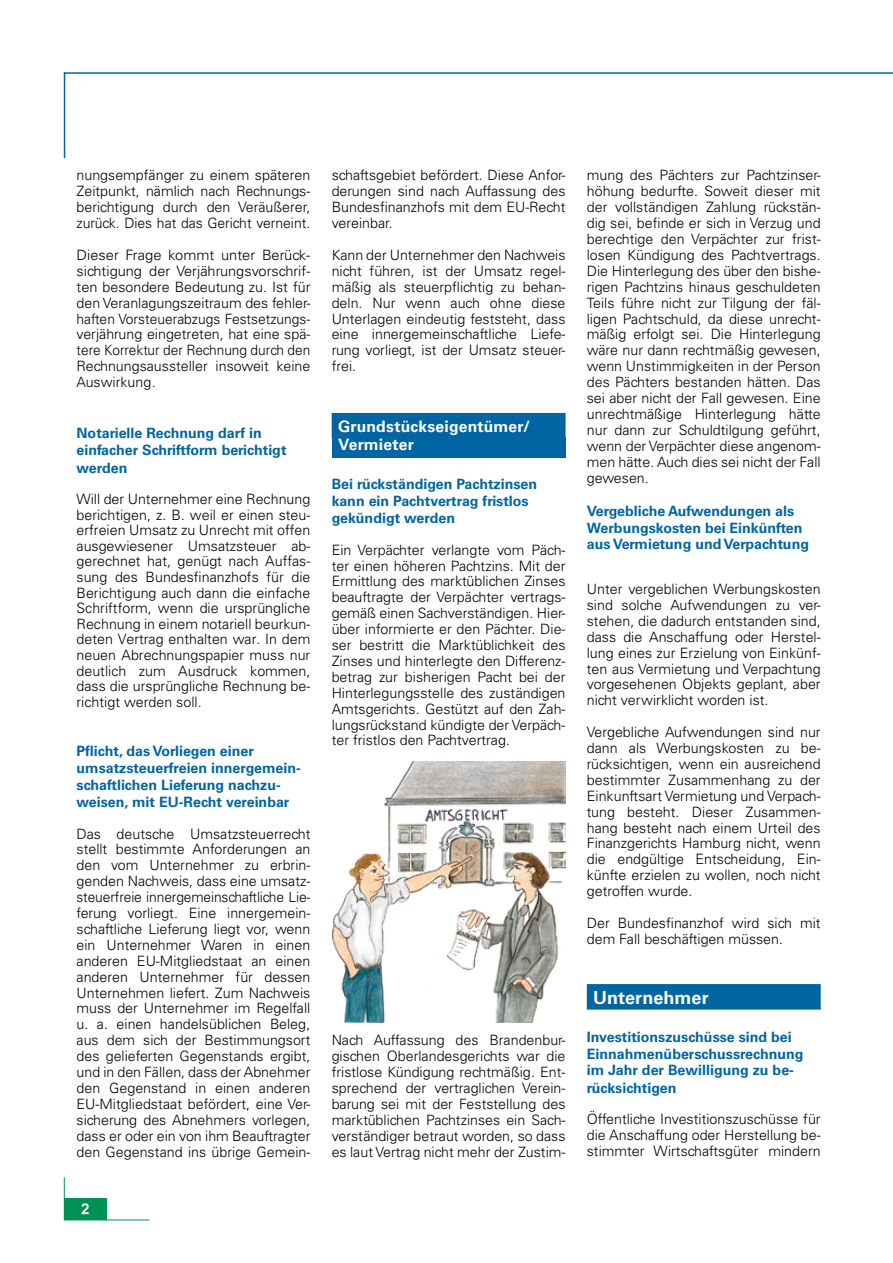
<style>
.page{position:relative;width:893px;height:1263px;background:#fff}
.page>*{position:absolute;margin:0;border:0;box-sizing:border-box;transform-origin:0 0}
.t1{font:700 18px "Univers LT Std";color:#fff}
.t2{font:700 15.75px/18px "Univers LT Std";letter-spacing:.01em;color:#fff}
.t3{font:300 14.25px/15.9px "Univers LT Std";color:#000;text-align:justify}
.t4{font:700 14.25px/17px "Univers LT Std";color:#0065a2}
</style>
<div class="page">
<div style="left:64px;top:1199px;width:43px;height:21px;background:#009154"></div>
<svg style="left:81px;top:1203px;width:8px;height:11px"></svg>
<hr style="left:64px;top:1219px;width:85px;height:1px;background:#009154">
<hr style="left:64px;top:1177px;width:1px;height:43px;background:#009154">
<hr style="left:64px;top:72px;width:1px;height:86px;background:#0065a2">
<hr style="left:64px;top:72px;width:829px;height:2px;background:#0065a2">
<div style="left:332px;top:437px;width:234px;height:20px;background:#0065a2"></div>
<div style="left:332px;top:413px;width:234px;height:25px;background:#0065a2"></div>
<div style="left:587px;top:984px;width:234px;height:25px;background:#0065a2"></div>
<img style="left:332px;top:761px;width:234px;height:261px">
<p class="t3" style="left:77px;top:167px;width:235px">nungsempfänger zu einem späteren Zeitpunkt, nämlich nach Rechnungs&shy;berichtigung durch den Veräußerer, zurück. Dies hat das Gericht verneint.</p>
<p class="t3" style="left:77px;top:247px;width:235px">Dieser Frage kommt unter Berück&shy;sichtigung der Verjährungsvorschrif&shy;ten besondere Bedeutung zu. Ist für den Veranlagungszeitraum des fehler&shy;haften Vorsteuerabzugs Festsetzungs&shy;verjährung eingetreten, hat eine spä&shy;tere Korrektur der Rechnung durch den Rechnungsaussteller insoweit keine Auswirkung.</p>
<p class="t4" style="left:77px;top:425px;width:212px">Notarielle Rechnung darf in einfacher Schriftform berichtigt werden</p>
<p class="t3" style="left:77px;top:491px;width:235px">Will der Unternehmer eine Rechnung berichtigen, z. B. weil er einen steu&shy;erfreien Umsatz zu Unrecht mit offen ausgewiesener Umsatzsteuer ab&shy;gerechnet hat, genügt nach Auffas&shy;sung des Bundesfinanzhofs für die Berichtigung auch dann die einfache Schriftform, wenn die ursprüngliche Rechnung in einem notariell beurkun&shy;deten Vertrag enthalten war. In dem neuen Abrechnungspapier muss nur deutlich zum Ausdruck kommen, dass die ursprüngliche Rechnung be&shy;richtigt werden soll.</p>
<p class="t4" style="left:77px;top:742px;width:226px">Pflicht, das Vorliegen einer umsatzsteuerfreien innergemein&shy;schaftlichen Lieferung nachzu&shy;weisen, mit EU-Recht vereinbar</p>
<p class="t3" style="left:77px;top:825px;width:235px">Das deutsche Umsatzsteuerrecht stellt bestimmte Anforderungen an den vom Unternehmer zu erbrin&shy;genden Nachweis, dass eine umsatz&shy;steuerfreie innergemeinschaftliche Lie&shy;ferung vorliegt. Eine innergemein&shy;schaftliche Lieferung liegt vor, wenn ein Unternehmer Waren in einen anderen EU-Mitgliedstaat an einen anderen Unternehmer für dessen Unternehmen liefert. Zum Nachweis muss der Unternehmer im Regelfall u. a. einen handelsüblichen Beleg, aus dem sich der Bestimmungsort des gelieferten Gegenstands ergibt, und in den Fällen, dass der Abnehmer den Gegenstand in einen anderen EU-Mitgliedstaat befördert, eine Ver&shy;sicherung des Abnehmers vorlegen, dass er oder ein von ihm Beauftragter den Gegenstand ins übrige Gemein-</p>
<p class="t3" style="left:332px;top:167px;width:235px">schaftsgebiet befördert. Diese Anfor&shy;derungen sind nach Auffassung des Bundesfinanzhofs mit dem EU-Recht vereinbar.</p>
<p class="t3" style="left:332px;top:247px;width:235px">Kann der Unternehmer den Nachweis nicht führen, ist der Umsatz regel&shy;mäßig als steuerpflichtig zu behan&shy;deln. Nur wenn auch ohne diese Unterlagen eindeutig feststeht, dass eine innergemeinschaftliche Liefe&shy;rung vorliegt, ist der Umsatz steuer&shy;frei.</p>
<p class="t2" style="left:338px;top:417px;width:194px">Grundstückseigentümer/<br>Vermieter</p>
<p class="t4" style="left:332px;top:475px;width:207px">Bei rückständigen Pachtzinsen kann ein Pachtvertrag fristlos gekündigt werden</p>
<p class="t3" style="left:332px;top:542px;width:235px">Ein Verpächter verlangte vom Päch&shy;ter einen höheren Pachtzins. Mit der Ermittlung des marktüblichen Zinses beauftragte der Verpächter vertrags&shy;gemäß einen Sachverständigen. Hier&shy;über informierte er den Pächter. Die&shy;ser bestritt die Marktüblichkeit des Zinses und hinterlegte den Differenz&shy;betrag zur bisherigen Pacht bei der Hinterlegungsstelle des zuständigen Amtsgerichts. Gestützt auf den Zah&shy;lungsrückstand kündigte der Verpäch&shy;ter fristlos den Pachtvertrag.</p>
<p class="t3" style="left:332px;top:1032px;width:235px">Nach Auffassung des Brandenbur&shy;gischen Oberlandesgerichts war die fristlose Kündigung rechtmäßig. Ent&shy;sprechend der vertraglichen Verein&shy;barung sei mit der Feststellung des marktüblichen Pachtzinses ein Sach&shy;verständiger betraut worden, so dass es laut Vertrag nicht mehr der Zustim-</p>
<p class="t3" style="left:587px;top:167px;width:235px">mung des Pächters zur Pachtzinser&shy;höhung bedurfte. Soweit dieser mit der vollständigen Zahlung rückstän&shy;dig sei, befinde er sich in Verzug und berechtige den Verpächter zur frist&shy;losen Kündigung des Pachtvertrags.<br>Die Hinterlegung des über den bishe&shy;rigen Pachtzins hinaus geschuldeten Teils führe nicht zur Tilgung der fäl&shy;ligen Pachtschuld, da diese unrecht&shy;mäßig erfolgt sei. Die Hinterlegung wäre nur dann rechtmäßig gewesen, wenn Unstimmigkeiten in der Person des Pächters bestanden hätten. Das sei aber nicht der Fall gewesen. Eine unrechtmäßige Hinterlegung hätte nur dann zur Schuldtilgung geführt, wenn der Verpächter diese angenom&shy;men hätte. Auch dies sei nicht der Fall gewesen.</p>
<p class="t4" style="left:587px;top:502px;width:224px">Vergebliche Aufwendungen als<br>Werbungskosten bei Einkünften aus Vermietung und Verpachtung</p>
<p class="t3" style="left:587px;top:581px;width:235px">Unter vergeblichen Werbungskosten sind solche Aufwendungen zu ver&shy;stehen, die dadurch entstanden sind, dass die Anschaffung oder Herstel&shy;lung eines zur Erzielung von Einkünf&shy;ten aus Vermietung und Verpachtung vorgesehenen Objekts geplant, aber nicht verwirklicht worden ist.</p>
<p class="t3" style="left:587px;top:724px;width:235px">Vergebliche Aufwendungen sind nur dann als Werbungskosten zu be&shy;rücksichtigen, wenn ein ausreichend bestimmter Zusammenhang zu der Einkunftsart Vermietung und Verpach&shy;tung besteht. Dieser Zusammen&shy;hang besteht nach einem Urteil des Finanzgerichts Hamburg nicht, wenn die endgültige Entscheidung, Ein&shy;künfte erzielen zu wollen, noch nicht getroffen wurde.</p>
<p class="t3" style="left:587px;top:915px;width:235px">Der Bundesfinanzhof wird sich mit dem Fall beschäftigen müssen.</p>
<p class="t1" style="left:593px;top:987px;width:117px">Unternehmer</p>
<p class="t4" style="left:587px;top:1028px;width:218px">Investitionszuschüsse sind bei<br>Einnahmenüberschussrechnung im Jahr der Bewilligung zu be&shy;rücksichtigen</p>
<p class="t3" style="left:587px;top:1111px;width:235px">Öffentliche Investitionszuschüsse für die Anschaffung oder Herstellung be&shy;stimmter Wirtschaftsgüter mindern</p>
</div>
